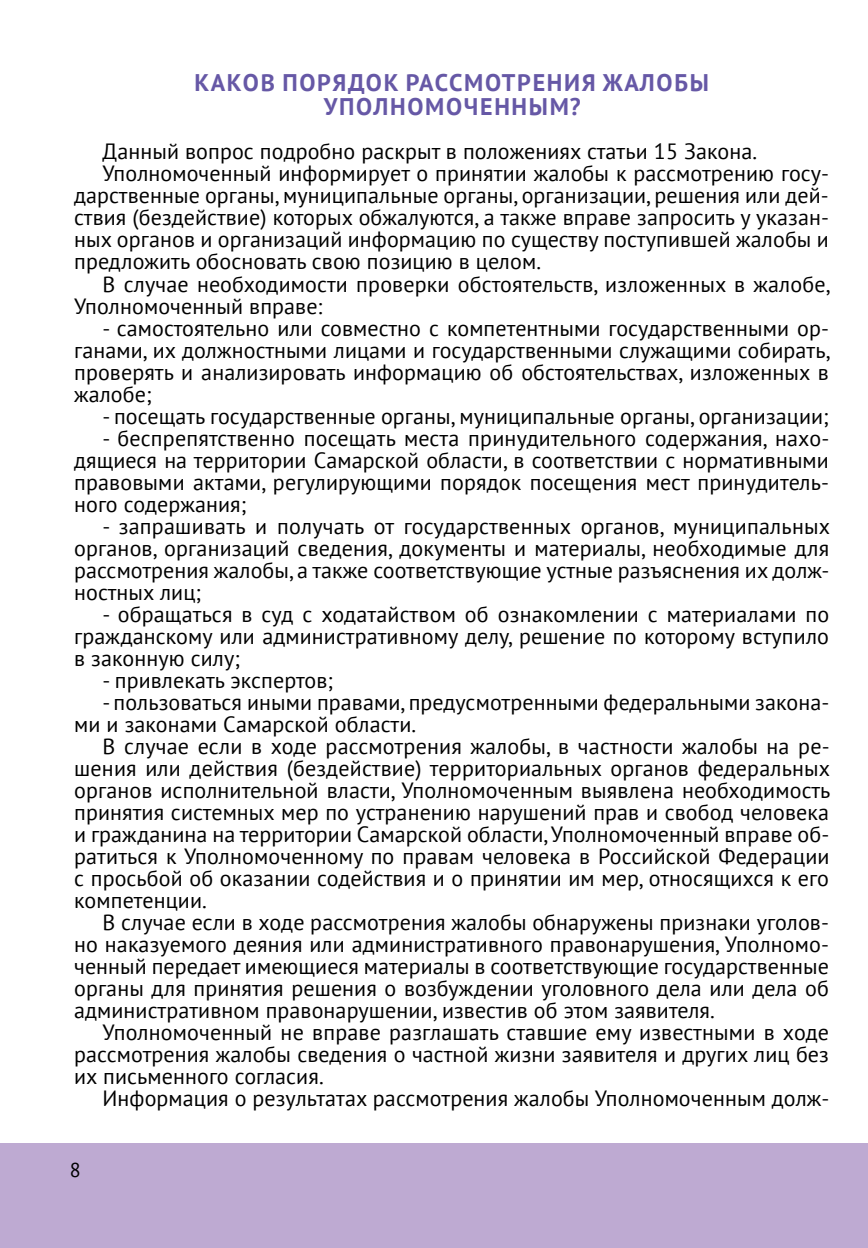
<style>
.page{position:relative;width:868px;height:1248px;background:#fff}
.page>*{position:absolute;margin:0;border:0;box-sizing:border-box;transform-origin:0 0}
.t1{font:700 24px/24px "PT Sans";letter-spacing:.07em;color:#6658a6;text-align:center}
.t2{font:22px/22px "PT Sans";letter-spacing:.005em;color:#000;text-align:justify}
.t3{font:20px "PT Sans";color:#000}
</style>
<div class="page">
<div style="left:0;top:1143px;width:867px;height:104px;background:#beaad2"></div>
<p class="t1" style="left:194px;top:70px;width:515px">КАКОВ ПОРЯДОК РАССМОТРЕНИЯ ЖАЛОБЫ<br>УПОЛНОМОЧЕННЫМ?</p>
<p class="t2" style="left:102px;top:140px;width:656px">Данный вопрос подробно раскрыт в положениях статьи 15 Закона.</p>
<p class="t2" style="left:102px;top:162px;width:727px">Уполномоченный информирует о принятии жалобы к рассмотрению госу-</p>
<p class="t2" style="left:74px;top:184px;width:756px">дарственные органы, муниципальные органы, организации, решения или дей-</p>
<p class="t2" style="left:74px;top:206px;width:756px">ствия (бездействие) которых обжалуются, а также вправе запросить у указан-</p>
<p class="t2" style="left:74px;top:228px;width:756px">ных органов и организаций информацию по существу поступившей жалобы и</p>
<p class="t2" style="left:74px;top:250px;width:468px">предложить обосновать свою позицию в целом.</p>
<p class="t2" style="left:102px;top:272px;width:729px">В случае необходимости проверки обстоятельств, изложенных в жалобе,</p>
<p class="t2" style="left:74px;top:294px;width:250px">Уполномоченный вправе:</p>
<p class="t2" style="left:74px;top:316px;width:757px;text-indent:28px">- самостоятельно или совместно с компетентными государственными ор&shy;ганами, их должностными лицами и государственными служащими собирать, проверять и анализировать информацию об обстоятельствах, изложенных в жалобе;</p>
<p class="t2" style="left:102px;top:404px;width:727px">- посещать государственные органы, муниципальные органы, организации;</p>
<p class="t2" style="left:74px;top:426px;width:756px;text-indent:28px">- беспрепятственно посещать места принудительного содержания, нахо&shy;дящиеся на территории Самарской области, в соответствии с нормативными правовыми актами, регулирующими порядок посещения мест принудитель&shy;ного содержания;</p>
<p class="t2" style="left:74px;top:514px;width:757px;text-indent:28px">- запрашивать и получать от государственных органов, муниципальных органов, организаций сведения, документы и материалы, необходимые для рассмотрения жалобы, а также соответствующие устные разъяснения их долж&shy;ностных лиц;</p>
<p class="t2" style="left:74px;top:602px;width:756px;text-indent:28px">- обращаться в суд с ходатайством об ознакомлении с материалами по гражданскому или административному делу, решение по которому вступило в законную силу;</p>
<p class="t2" style="left:102px;top:668px;width:232px">- привлекать экспертов;</p>
<p class="t2" style="left:74px;top:690px;width:756px;text-indent:28px">- пользоваться иными правами, предусмотренными федеральными закона&shy;ми и законами Самарской области.</p>
<p class="t2" style="left:74px;top:734px;width:757px;text-indent:28px">В случае если в ходе рассмотрения жалобы, в частности жалобы на ре&shy;шения или действия (бездействие) территориальных органов федеральных органов исполнительной власти, Уполномоченным выявлена необходимость принятия системных мер по устранению нарушений прав и свобод человека и гражданина на территории Самарской области, Уполномоченный вправе об&shy;ратиться к Уполномоченному по правам человека в Российской Федерации с просьбой об оказании содействия и о принятии им мер, относящихся к его компетенции.</p>
<p class="t2" style="left:74px;top:910px;width:756px;text-indent:28px">В случае если в ходе рассмотрения жалобы обнаружены признаки уголов&shy;но наказуемого деяния или административного правонарушения, Уполномо&shy;ченный передает имеющиеся материалы в соответствующие государственные органы для принятия решения о возбуждении уголовного дела или дела об административном правонарушении, известив об этом заявителя.</p>
<p class="t2" style="left:74px;top:1020px;width:756px;text-indent:28px">Уполномоченный не вправе разглашать ставшие ему известными в ходе рассмотрения жалобы сведения о частной жизни заявителя и других лиц без их письменного согласия.</p>
<p class="t2" style="left:102px;top:1086px;width:728px">Информация о результатах рассмотрения жалобы Уполномоченным долж-</p>
<p class="t3" style="left:70px;top:1156px;width:12px">8</p>
</div>
